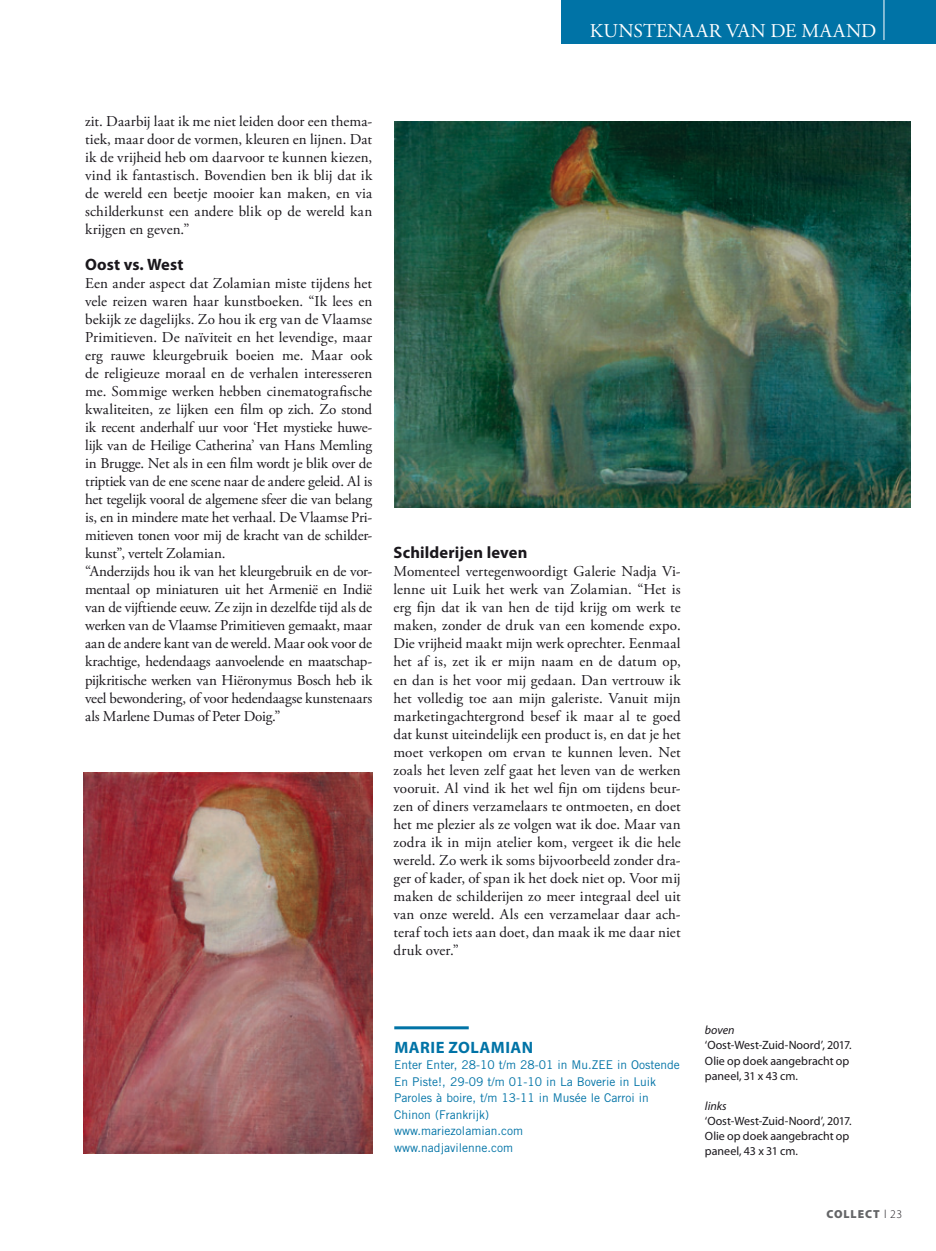
<style>
.page{position:relative;width:936px;height:1251px;background:#fff}
.page>*{position:absolute;margin:0;border:0;box-sizing:border-box;transform-origin:0 0}
.t1{font:19.5px "Adobe Garamond Pro";color:#fff}
.t2{font:700 16.5px "Myriad Pro";letter-spacing:.01em;color:#1a171c}
.t3{font:700 16.5px "Myriad Pro";letter-spacing:.03em;color:#0073a6}
.t4{font:15px/18px "Adobe Garamond Pro";letter-spacing:-.005em;color:#1a171c;text-align:justify}
.t5{font:12px/16.5px "Trade Gothic LT Std";color:#0073a6}
.t6{font:12px/15px "Myriad Pro";color:#1a171c}
.t7{font:italic 12px "Myriad Pro";letter-spacing:-.005em;color:#1a171c}
.t8{font:900 11.7px "Myriad Pro";letter-spacing:.08em;color:#646567}
.s1{font-weight:300;color:#1a171c}
</style>
<div class="page">
<hr style="left:394px;top:1026px;width:74px;height:3px;background:#0073a6">
<div style="left:561px;top:0;width:374px;height:43px;background:#0073a6"></div>
<hr style="left:883px;top:0;width:1px;height:40px;background:#fff">
<img style="left:394px;top:121px;width:516px;height:386px">
<img style="left:84px;top:772px;width:288px;height:380px">
<h1 class="t1" style="left:590px;top:19px;width:81px">kunstenaa</h1>
<h1 class="t1" style="left:708px;top:19px;width:32px">r van</h1>
<h1 class="t1" style="left:770px;top:19px;width:47px">de maand</h1>
<p class="t4" style="left:85px;top:113px;width:289px">zit. Daarbij laat ik me niet leiden door een thema&shy;tiek, maar door de vormen, kleuren en lijnen. Dat ik de vrijheid heb om daarvoor te kunnen kiezen, vind ik fantastisch. Bovendien ben ik blij dat ik de wereld een beetje mooier kan maken, en via schilderkunst een andere blik op de wereld kan krijgen en geven.”</p>
<p class="t2" style="left:85px;top:255px;width:100px">Oost vs. West</p>
<p class="t4" style="left:85px;top:275px;width:289px;text-align:left">Een ander aspect dat Zolamian miste tijdens het vele reizen waren haar kunstboeken. “Ik lees en bekijk ze dagelijks. Zo hou ik erg van de Vlaamse Primitieven. De naïviteit en het levendige, maar erg rauwe kleurgebruik boeien me. Maar ook de religieuze moraal en de verhalen interesseren me. Sommige werken hebben cinematografische kwaliteiten, ze lijken een film op zich. Zo stond ik recent anderhalf uur voor ‘Het mystieke huwe&shy;lijk van de Heilige Catherina’ van Hans Memling in Brugge. Net als in een film wordt je blik over de triptiek van de ene scene naar de andere geleid. Al is het tegelijk vooral de algemene sfeer die van belang is, en in mindere mate het verhaal. De Vlaamse Pri&shy;mitieven tonen voor mij de kracht van de schilder&shy;kunst”, vertelt Zolamian.<br>“Anderzijds hou ik van het kleurgebruik en de vor&shy;mentaal op miniaturen uit het Armenië en Indië van de vijftiende eeuw. Ze zijn in dezelfde tijd als de werken van de Vlaamse Primitieven gemaakt, maar aan de andere kant van de wereld. Maar ook voor de krachtige, hedendaags aanvoelende en maatschap&shy;pijkritische werken van Hiëronymus Bosch heb ik veel bewondering, of voor hedendaagse kunstenaars als Marlene Dumas of Peter Doig.”</p>
<p class="t2" style="left:393px;top:543px;width:135px">Schilderijen leven</p>
<p class="t4" style="left:393px;top:563px;width:289px">Momenteel vertegenwoordigt Galerie Nadja Vi&shy;lenne uit Luik het werk van Zolamian. “Het is erg fijn dat ik van hen de tijd krijg om werk te maken, zonder de druk van een komende expo.<br>Die vrijheid maakt mijn werk oprechter. Eenmaal het af is, zet ik er mijn naam en de datum op, en dan is het voor mij gedaan. Dan vertrouw ik het volledig toe aan mijn galeriste. Vanuit mijn marketingachtergrond besef ik maar al te goed dat kunst uiteindelijk een product is, en dat je het moet verkopen om ervan te kunnen leven. Net zoals het leven zelf gaat het leven van de werken vooruit. Al vind ik het wel fijn om tijdens beur&shy;zen of diners verzamelaars te ontmoeten, en doet het me plezier als ze volgen wat ik doe. Maar van zodra ik in mijn atelier kom, vergeet ik die hele wereld. Zo werk ik soms bijvoorbeeld zonder dra&shy;ger of kader, of span ik het doek niet op. Voor mij maken de schilderijen zo meer integraal deel uit van onze wereld. Als een verzamelaar daar ach&shy;teraf toch iets aan doet, dan maak ik me daar niet druk over.”</p>
<p class="t3" style="left:394px;top:1037px;width:140px">Marie Zolamian</p>
<p class="t5" style="left:394px;top:1056px;width:287px">Enter Enter, 28-10 t/m 28-01 in Mu.ZEE in Oostende En Piste!, 29-09 t/m 01-10 in La Boverie in Luik Paroles à boire, t/m 13-11 in Musée le Carroi in Chinon (Frankrijk)<br>www.mariezolamian.com<br>www.nadjavilenne.com</p>
<p class="t7" style="left:705px;top:1023px;width:31px">boven</p>
<p class="t6" style="left:705px;top:1037px;width:148px">‘Oost-West-Zuid-Noord’, 2017.<br>Olie op doek aangebracht op paneel, 31 x 43 cm.</p>
<p class="t7" style="left:705px;top:1098px;width:23px">links</p>
<p class="t6" style="left:705px;top:1112px;width:148px">‘Oost-West-Zuid-Noord’, 2017.<br>Olie op doek aangebracht op paneel, 43 x 31 cm.</p>
<p class="t8" style="left:826px;top:1207px;width:77px">COLLECT <span class="s1">l 23</span></p>
</div>
